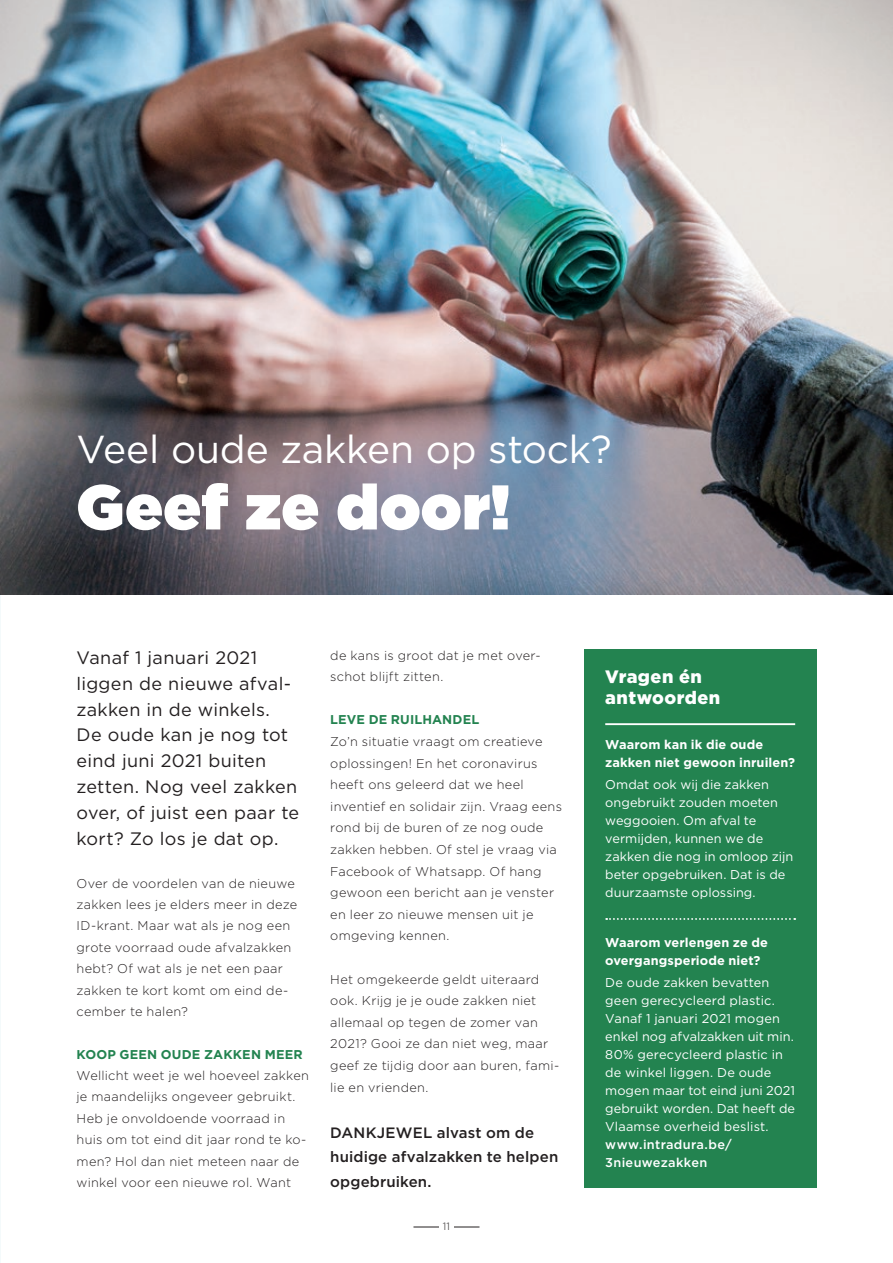
<style>
.page{position:relative;width:893px;height:1263px;background:#fff}
.page>*{position:absolute;margin:0;border:0;box-sizing:border-box;transform-origin:0 0}
.t1{font:900 63px "Gotham";letter-spacing:.01em;color:#fff}
.t2{font:39px "Gotham";letter-spacing:-.005em;color:#fff}
.t3{font:18px/25.8px "Gotham";letter-spacing:.015em;color:#231f20}
.t4{font:900 18px/20.4px "Gotham";letter-spacing:.025em;color:#fff}
.t5{font:500 15px/24.6px "Gotham";letter-spacing:.01em;color:#231f20}
.t6{font:300 12.75px/21.6px "Gotham";letter-spacing:.025em;color:#231f20}
.t7{font:12.75px/18px "Gotham";letter-spacing:.005em;color:#fff}
.t8{font:700 12.75px/18.3px "Gotham";letter-spacing:.01em;color:#fff}
.t9{font:700 12.75px "Gotham";letter-spacing:.01em;color:#238350}
.t10{font:500 12.75px/18px "Gotham";letter-spacing:.025em;color:#fff}
.t11{font:300 10.5px "Gotham";color:#231f20}
</style>
<div class="page">
<img style="left:0;top:0;width:893px;height:594px">
<div style="left:584px;top:650px;width:232px;height:538px;background:#238350"></div>
<hr style="left:605px;top:723px;width:190px;height:2px;background:#fff">
<svg style="left:606px;top:918px;width:189px;height:2px"></svg>
<svg style="left:413px;top:1227px;width:26px;height:1px"></svg>
<svg style="left:454px;top:1227px;width:25px;height:1px"></svg>
<h2 class="t2" style="left:77px;top:425px;width:537px">Veel oude zakken op stock?</h2>
<h1 class="t1" style="left:77px;top:462px;width:436px">Geef ze door!</h1>
<h3 class="t3" style="left:77px;top:644px;width:224px">Vanaf 1 januari 2021 liggen de nieuwe afval&shy;zakken in de winkels.<br>De oude kan je nog tot eind juni 2021 buiten zetten. Nog veel zakken over, of juist een paar te kort? Zo los je dat op.</h3>
<p class="t6" style="left:77px;top:872px;width:222px">Over de voordelen van de nieuwe zakken lees je elders meer in deze<br>ID-krant. Maar wat als je nog een grote voorraad oude afvalzakken hebt? Of wat als je net een paar zakken te kort komt om eind de&shy;cember te halen?</p>
<p class="t9" style="left:77px;top:1046px;width:228px">KOOP GEEN OUDE ZAKKEN MEER</p>
<p class="t6" style="left:77px;top:1064px;width:234px">Wellicht weet je wel hoeveel zakken je maandelijks ongeveer gebruikt.<br>Heb je onvoldoende voorraad in huis om tot eind dit jaar rond te ko&shy;men? Hol dan niet meteen naar de winkel voor een nieuwe rol. Want</p>
<p class="t6" style="left:330px;top:644px;width:212px">de kans is groot dat je met over&shy;schot blijft zitten.</p>
<p class="t9" style="left:330px;top:711px;width:151px">LEVE DE RUILHANDEL</p>
<p class="t6" style="left:330px;top:730px;width:233px">Zo’n situatie vraagt om creatieve oplossingen! En het coronavirus heeft ons geleerd dat we heel inventief en solidair zijn. Vraag eens rond bij de buren of ze nog oude zakken hebben. Of stel je vraag via<br>Facebook of Whatsapp. Of hang gewoon een bericht aan je venster en leer zo nieuwe mensen uit je omgeving kennen.</p>
<p class="t6" style="left:330px;top:968px;width:231px">Het omgekeerde geldt uiteraard ook. Krijg je je oude zakken niet allemaal op tegen de zomer van<br>2021? Gooi ze dan niet weg, maar geef ze tijdig door aan buren, fami&shy;lie en vrienden.</p>
<p class="t5" style="left:330px;top:1120px;width:230px">DANKJEWEL alvast om de huidige afvalzakken te helpen opgebruiken.</p>
<p class="t11" style="left:443px;top:1220px;width:9px">11</p>
<h3 class="t4" style="left:605px;top:666px;width:117px">Vragen én antwoorden</h3>
<p class="t8" style="left:605px;top:735px;width:191px">Waarom kan ik die oude zakken niet gewoon inruilen?</p>
<p class="t7" style="left:605px;top:775px;width:189px">Omdat ook wij die zakken ongebruikt zouden moeten weggooien. Om afval te vermijden, kunnen we de zakken die nog in omloop zijn beter opgebruiken. Dat is de duurzaamste oplossing.</p>
<p class="t8" style="left:605px;top:933px;width:164px">Waarom verlengen ze de overgangsperiode niet?</p>
<p class="t7" style="left:605px;top:973px;width:191px">De oude zakken bevatten geen gerecycleerd plastic.<br>Vanaf 1 januari 2021 mogen enkel nog afvalzakken uit min.<br>80% gerecycleerd plastic in de winkel liggen. De oude mogen maar tot eind juni 2021 gebruikt worden. Dat heeft de<br>Vlaamse overheid beslist.</p>
<p class="t10" style="left:605px;top:1136px;width:128px">www.intradura.be/<br>3nieuwezakken</p>
</div>
